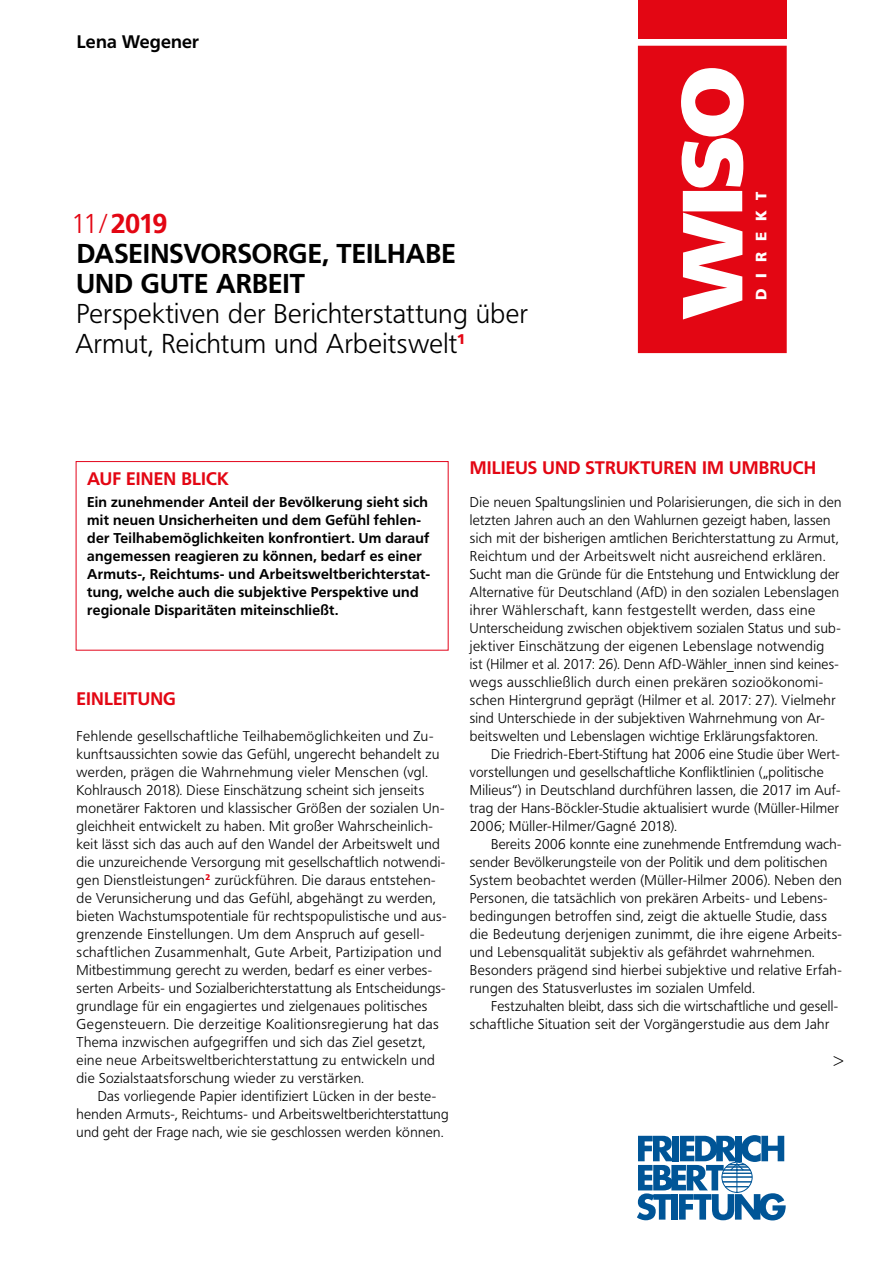
<style>
.page{position:relative;width:893px;height:1263px;background:#fff}
.page>*{position:absolute;margin:0;border:0;box-sizing:border-box;transform-origin:0 0}
.t1{font:300 27px/30px "Frutiger BQ";letter-spacing:.015em;color:#000}
.t2{font:700 27px/30px "Frutiger BQ";letter-spacing:.005em;color:#000}
.t3{font:700 18px "Frutiger BQ";letter-spacing:.01em;color:#e30613}
.t4{font:700 18px "Frutiger BQ";letter-spacing:.015em;color:#000}
.t5{font:900 15px "Frutiger BQ";letter-spacing:.73em;color:#fff}
.t6{font:300 14.1px/18px "Frutiger BQ";letter-spacing:.03em;color:#000}
.t7{font:700 14.1px/18px "Frutiger BQ";letter-spacing:.02em;color:#000}
.s1{font-weight:300;color:#e30613}
.s2{color:#e30613}
</style>
<div class="page">
<div style="left:76px;top:461px;width:373px;height:190px;border:1px solid #e3051b"></div>
<svg style="left:637px;top:1135px;width:149px;height:85px"></svg>
<div style="left:638px;top:0;width:149px;height:39px;background:#e30613"></div>
<svg style="left:638px;top:46px;width:149px;height:307px;fill:#e30613"></svg>
<p class="t4" style="left:77px;top:31px;width:124px">Lena Wegener</p>
<h1 class="t2" style="left:72px;top:209px;width:385px"><span class="s1">11/</span><span class="s2">2019<br></span>DASEINSVORSORGE, TEILHABE<br>UND GUTE ARBEIT</h1>
<h1 class="t1" style="left:76px;top:299px;width:453px">Perspektiven der Berichterstattung über<br>Armut, Reichtum und Arbeitswelt<sup>1</sup></h1>
<p class="t5" style="left:752px;top:300px;width:111px;rotate:-90deg">DIREKT</p>
<p class="t3" style="left:87px;top:467px;width:143px">AUF EINEN BLICK</p>
<p class="t7" style="left:87px;top:493px;width:345px">Ein zunehmender Anteil der Bevölkerung sieht sich mit neuen Unsicherheiten und dem Gefühl fehlen&shy;der Teilhabemöglichkeiten konfrontiert. Um darauf angemessen reagieren zu können, bedarf es einer Armuts-, Reichtums- und Arbeitsweltberichterstat&shy;tung, welche auch die subjektive Perspektive und regionale Disparitäten miteinschließt.</p>
<p class="t3" style="left:77px;top:688px;width:101px">EINLEITUNG</p>
<p class="t6" style="left:77px;top:727px;width:371px">Fehlende gesellschaftliche Teilhabemöglichkeiten und Zu&shy;kunftsaussichten sowie das Gefühl, ungerecht behandelt zu werden, prägen die Wahrnehmung vieler Menschen (vgl.<br>Kohlrausch 2018). Diese Einschätzung scheint sich jenseits monetärer Faktoren und klassischer Größen der sozialen Un&shy;gleichheit entwickelt zu haben. Mit großer Wahrscheinlich&shy;keit lässt sich das auch auf den Wandel der Arbeitswelt und die unzureichende Versorgung mit gesellschaftlich notwendi&shy;gen Dienstleistungen<sup>2</sup> zurückführen. Die daraus entstehen&shy;de Verunsicherung und das Gefühl, abgehängt zu werden, bieten Wachstumspotentiale für rechtspopulistische und aus&shy;grenzende Einstellungen. Um dem Anspruch auf gesell&shy;schaftlichen Zusammenhalt, Gute Arbeit, Partizipation und Mitbestimmung gerecht zu werden, bedarf es einer verbes&shy;serten Arbeits- und Sozialberichterstattung als Entscheidungs&shy;grundlage für ein engagiertes und zielgenaues politisches Gegensteuern. Die derzeitige Koalitionsregierung hat das Thema inzwischen aufgegriffen und sich das Ziel gesetzt, eine neue Arbeitsweltberichterstattung zu entwickeln und die Sozialstaatsforschung wieder zu verstärken.</p>
<p class="t6" style="left:77px;top:1087px;width:373px;text-indent:21px">Das vorliegende Papier identifiziert Lücken in der beste&shy;henden Armuts-, Reichtums- und Arbeitsweltberichterstattung und geht der Frage nach, wie sie geschlossen werden können.</p>
<p class="t3" style="left:470px;top:457px;width:348px">MILIEUS UND STRUKTUREN IM UMBRUCH</p>
<p class="t6" style="left:470px;top:494px;width:373px">Die neuen Spaltungslinien und Polarisierungen, die sich in den letzten Jahren auch an den Wahlurnen gezeigt haben, lassen sich mit der bisherigen amtlichen Berichterstattung zu Armut, Reichtum und der Arbeitswelt nicht ausreichend erklären.<br>Sucht man die Gründe für die Entstehung und Entwicklung der Alternative für Deutschland (AfD) in den sozialen Lebenslagen ihrer Wählerschaft, kann festgestellt werden, dass eine Unterscheidung zwischen objektivem sozialen Status und sub&shy;jektiver Einschätzung der eigenen Lebenslage notwendig<br>ist (Hilmer et al. 2017: 26). Denn AfD-Wähler_innen sind keines&shy;wegs ausschließlich durch einen prekären sozioökonomi&shy;schen Hintergrund geprägt (Hilmer et al. 2017: 27). Vielmehr sind Unterschiede in der subjektiven Wahrnehmung von Ar&shy;beitswelten und Lebenslagen wichtige Erklärungsfaktoren.</p>
<p class="t6" style="left:470px;top:746px;width:372px;text-indent:21px">Die Friedrich-Ebert-Stiftung hat 2006 eine Studie über Wert&shy;vorstellungen und gesellschaftliche Konfliktlinien („politische Milieus“) in Deutschland durchführen lassen, die 2017 im Auf&shy;trag der Hans-Böckler-Studie aktualisiert wurde (Müller-Hilmer 2006; Müller-Hilmer/Gagné 2018).</p>
<p class="t6" style="left:470px;top:836px;width:374px;text-indent:21px">Bereits 2006 konnte eine zunehmende Entfremdung wach&shy;sender Bevölkerungsteile von der Politik und dem politischen System beobachtet werden (Müller-Hilmer 2006). Neben den Personen, die tatsächlich von prekären Arbeits- und Lebens&shy;bedingungen betroffen sind, zeigt die aktuelle Studie, dass die Bedeutung derjenigen zunimmt, die ihre eigene Arbeits&shy;und Lebensqualität subjektiv als gefährdet wahrnehmen.<br>Besonders prägend sind hierbei subjektive und relative Erfah&shy;rungen des Statusverlustes im sozialen Umfeld.</p>
<p class="t6" style="left:470px;top:998px;width:370px;text-indent:21px">Festzuhalten bleibt, dass sich die wirtschaftliche und gesell&shy;schaftliche Situation seit der Vorgängerstudie aus dem Jahr</p>
<p class="t6" style="left:834px;top:1052px;width:11px">&gt;</p>
</div>
